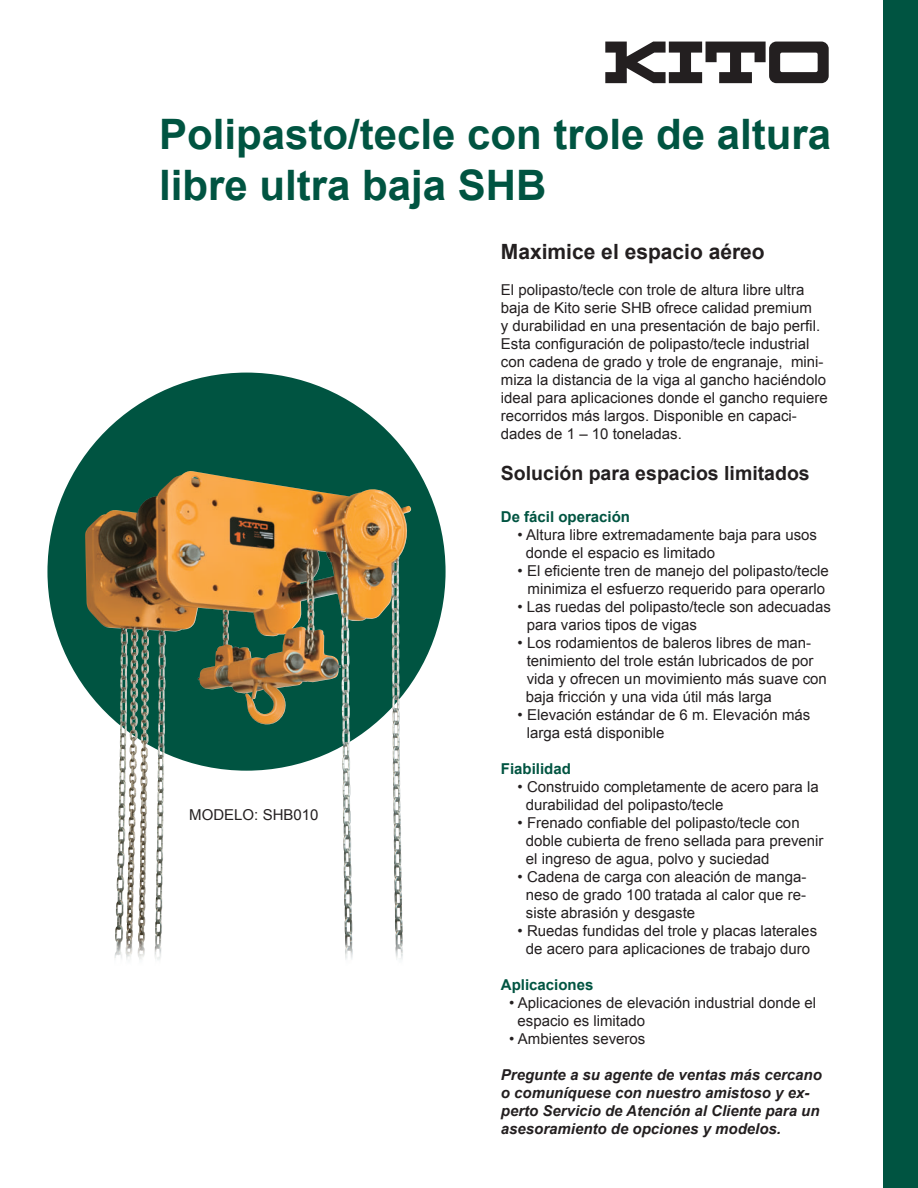
<style>
.page{position:relative;width:918px;height:1188px;background:#fff}
.page>*{position:absolute;margin:0;border:0;box-sizing:border-box;transform-origin:0 0}
.t1{font:700 42px/50.4px "Arial";color:#005441}
.t2{font:700 21px "Arial";color:#231f20}
.t3{font:700 19.5px "Arial";color:#231f20}
.t4{font:15px/18px "Arial";color:#231f20}
.t5{font:italic 700 15px/18px "Arial";color:#231f20}
.t6{font:700 15px "Arial";color:#005441}
</style>
<div class="page">
<svg style="left:47px;top:373px;width:399px;height:398px;background:#486943"></svg>
<div style="left:883px;top:0;width:35px;height:1188px;background:#005441"></div>
<svg style="left:605px;top:42px;width:224px;height:41px"></svg>
<img style="left:85px;top:471px;width:106px;height:489px">
<h1 class="t1" style="left:159px;top:111px;width:674px">Polipasto/tecle con trole de altura libre ultra baja SHB</h1>
<p class="t4" style="left:189px;top:806px;width:131px">MODELO: SHB010</p>
<h2 class="t2" style="left:501px;top:238px;width:265px">Maximice el espacio aéreo</h2>
<p class="t4" style="left:501px;top:281px;width:328px">El polipasto/tecle con trole de altura libre ultra baja de Kito serie SHB ofrece calidad premium<br>y durabilidad en una presentación de bajo perfil.<br>Esta configuración de polipasto/tecle industrial con cadena de grado y trole de engranaje, mini&shy;miza la distancia de la viga al gancho haciéndolo ideal para aplicaciones donde el gancho requiere recorridos más largos. Disponible en capaci&shy;dades de 1 – 10 toneladas.</p>
<h3 class="t3" style="left:501px;top:461px;width:310px">Solución para espacios limitados</h3>
<p class="t6" style="left:501px;top:507px;width:131px">De fácil operación</p>
<p class="t4" style="left:526px;top:526px;width:293px;text-indent:-8px">• Altura libre extremadamente baja para usos donde el espacio es limitado</p>
<p class="t4" style="left:518px;top:562px;width:313px;text-align:center">• El eficiente tren de manejo del polipasto/tecle minimiza el esfuerzo requerido para operarlo</p>
<p class="t4" style="left:527px;top:598px;width:306px;text-indent:-9px">• Las ruedas del polipasto/tecle son adecuadas para varios tipos de vigas</p>
<p class="t4" style="left:526px;top:634px;width:302px;text-indent:-8px">• Los rodamientos de baleros libres de man&shy;tenimiento del trole están lubricados de por vida y ofrecen un movimiento más suave con baja fricción y una vida útil más larga</p>
<p class="t4" style="left:527px;top:706px;width:285px;text-indent:-9px">• Elevación estándar de 6 m. Elevación más larga está disponible</p>
<p class="t6" style="left:501px;top:759px;width:72px">Fiabilidad</p>
<p class="t4" style="left:526px;top:778px;width:294px;text-indent:-8px">• Construido completamente de acero para la durabilidad del polipasto/tecle</p>
<p class="t4" style="left:526px;top:814px;width:299px;text-indent:-8px">• Frenado confiable del polipasto/tecle con doble cubierta de freno sellada para prevenir el ingreso de agua, polvo y suciedad</p>
<p class="t4" style="left:526px;top:868px;width:282px;text-align:justify;text-indent:-8px">• Cadena de carga con aleación de manga&shy;neso de grado 100 tratada al calor que re&shy;siste abrasión y desgaste</p>
<p class="t4" style="left:518px;top:922px;width:301px;text-align:center">• Ruedas fundidas del trole y placas laterales de acero para aplicaciones de trabajo duro</p>
<p class="t6" style="left:501px;top:975px;width:94px">Aplicaciones</p>
<p class="t4" style="left:518px;top:994px;width:300px;text-indent:-8px">• Aplicaciones de elevación industrial donde el espacio es limitado</p>
<p class="t4" style="left:509px;top:1030px;width:138px">• Ambientes severos</p>
<p class="t5" style="left:501px;top:1066px;width:322px">Pregunte a su agente de ventas más cercano o comuníquese con nuestro amistoso y ex&shy;perto Servicio de Atención al Cliente para un asesoramiento de opciones y modelos.</p>
</div>
